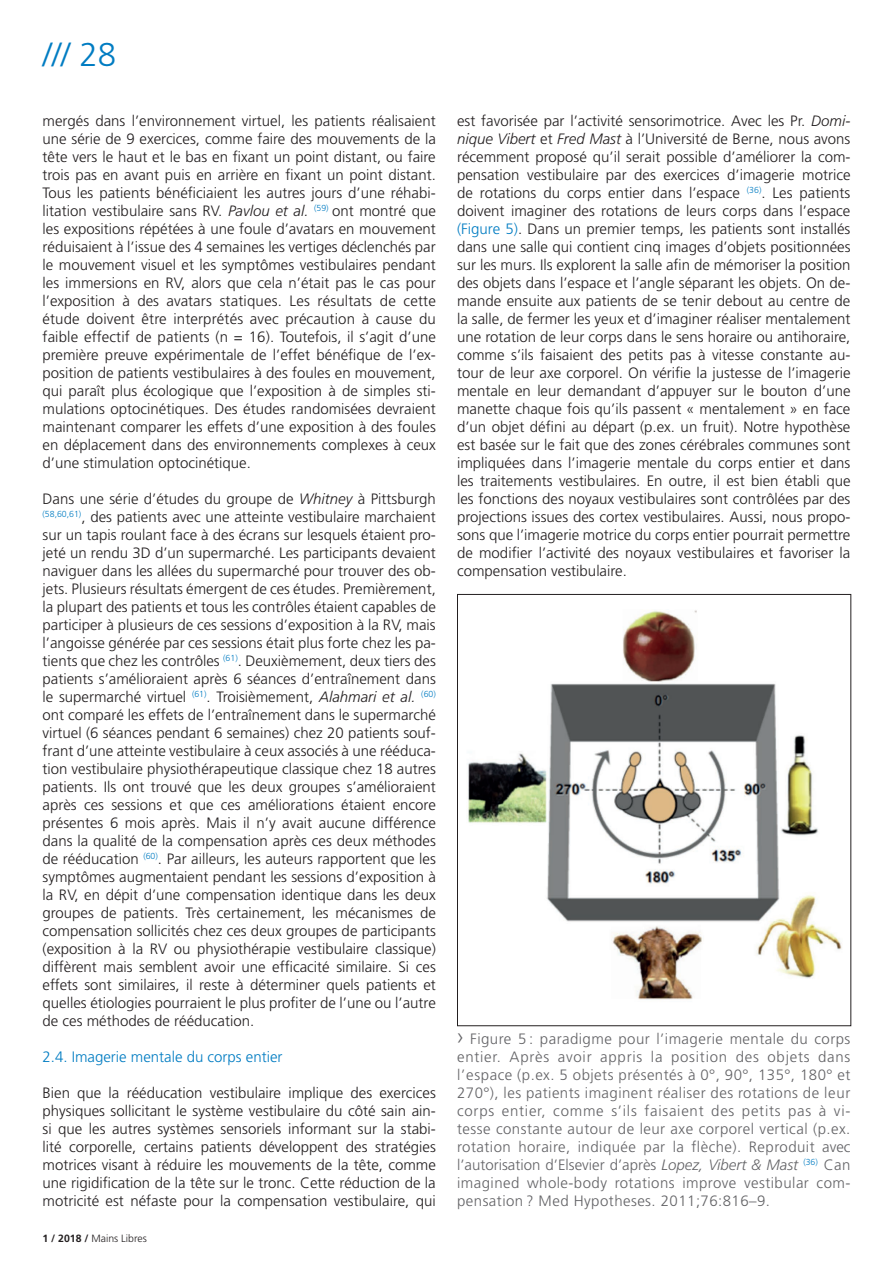
<style>
.page{position:relative;width:893px;height:1263px;background:#fff}
.page>*{position:absolute;margin:0;border:0;box-sizing:border-box;transform-origin:0 0}
.t1{font:300 33px "Frutiger";color:#007cc2}
.t2{font:300 15.15px "Frutiger";color:#007cc2}
.t3{font:300 15px/18px "Frutiger";color:#231f20;text-align:justify}
.t4{font:300 15px/18px "Frutiger";letter-spacing:.03em;color:#636366;text-align:justify}
.t5{font:300 10.5px "Frutiger";color:#231f20}
.s1{font-style:italic}
.s2{font-weight:700}
.s3{color:#007cc2}
.s4{font-size:22.5px}
</style>
<div class="page">
<img style="left:468px;top:610px;width:374px;height:390px">
<h1 class="t1" style="left:43px;top:36px;width:75px">/// 28</h1>
<p class="t3" style="left:43px;top:112px;width:395px">mergés dans l’environnement virtuel, les patients réalisaient une série de 9 exercices, comme faire des mouvements de la tête vers le haut et le bas en fixant un point distant, ou faire trois pas en avant puis en arrière en fixant un point distant.<br>Tous les patients bénéficiaient les autres jours d’une réhabi&shy;litation vestibulaire sans RV. <span class="s1">Pavlou et al.</span> <sup>(59)</sup> ont montré que les expositions répétées à une foule d’avatars en mouvement réduisaient à l’issue des 4 semaines les vertiges déclenchés par le mouvement visuel et les symptômes vestibulaires pendant les immersions en RV, alors que cela n’était pas le cas pour l’exposition à des avatars statiques. Les résultats de cette étude doivent être interprétés avec précaution à cause du faible effectif de patients (n = 16). Toutefois, il s’agit d’une première preuve expérimentale de l’effet bénéfique de l’ex&shy;position de patients vestibulaires à des foules en mouvement, qui paraît plus écologique que l’exposition à de simples sti&shy;mulations optocinétiques. Des études randomisées devraient maintenant comparer les effets d’une exposition à des foules en déplacement dans des environnements complexes à ceux d’une stimulation optocinétique.</p>
<p class="t3" style="left:43px;top:490px;width:395px">Dans une série d’études du groupe de <span class="s1">Whitney</span> à Pittsburgh <sup>(58,60,61)</sup>, des patients avec une atteinte vestibulaire marchaient sur un tapis roulant face à des écrans sur lesquels étaient pro&shy;jeté un rendu 3D d’un supermarché. Les participants devaient naviguer dans les allées du supermarché pour trouver des ob&shy;jets. Plusieurs résultats émergent de ces études. Premièrement, la plupart des patients et tous les contrôles étaient capables de participer à plusieurs de ces sessions d’exposition à la RV, mais l’angoisse générée par ces sessions était plus forte chez les pa&shy;tients que chez les contrôles <sup>(61)</sup>. Deuxièmement, deux tiers des patients s’amélioraient après 6 séances d’entraînement dans le supermarché virtuel <sup>(61)</sup>. Troisièmement, <span class="s1">Alahmari et al.</span> <sup>(60) </sup>ont comparé les effets de l’entraînement dans le supermarché virtuel (6 séances pendant 6 semaines) chez 20 patients souf&shy;frant d’une atteinte vestibulaire à ceux associés à une rééduca&shy;tion vestibulaire physiothérapeutique classique chez 18 autres patients. Ils ont trouvé que les deux groupes s’amélioraient après ces sessions et que ces améliorations étaient encore présentes 6 mois après. Mais il n’y avait aucune différence dans la qualité de la compensation après ces deux méthodes de rééducation <sup>(60)</sup>. Par ailleurs, les auteurs rapportent que les symptômes augmentaient pendant les sessions d’exposition à la RV, en dépit d’une compensation identique dans les deux groupes de patients. Très certainement, les mécanismes de compensation sollicités chez ces deux groupes de participants (exposition à la RV ou physiothérapie vestibulaire classique) diffèrent mais semblent avoir une efficacité similaire. Si ces effets sont similaires, il reste à déterminer quels patients et quelles étiologies pourraient le plus profiter de l’une ou l’autre de ces méthodes de rééducation.</p>
<p class="t2" style="left:43px;top:1048px;width:242px">2.4. Imagerie mentale du corps entier</p>
<p class="t3" style="left:43px;top:1084px;width:395px">Bien que la rééducation vestibulaire implique des exercices physiques sollicitant le système vestibulaire du côté sain ain&shy;si que les autres systèmes sensoriels informant sur la stabi&shy;lité corporelle, certains patients développent des stratégies motrices visant à réduire les mouvements de la tête, comme une rigidification de la tête sur le tronc. Cette réduction de la motricité est néfaste pour la compensation vestibulaire, qui</p>
<p class="t5" style="left:43px;top:1232px;width:106px"><span class="s2">1 / 2018 /</span> Mains Libres</p>
<p class="t3" style="left:457px;top:112px;width:395px">est favorisée par l’activité sensorimotrice. Avec les Pr. <span class="s1">Domi&shy;nique Vibert</span> et <span class="s1">Fred Mast</span> à l’Université de Berne, nous avons récemment proposé qu’il serait possible d’améliorer la com&shy;pensation vestibulaire par des exercices d’imagerie motrice de rotations du corps entier dans l’espace <sup>(36)</sup>. Les patients doivent imaginer des rotations de leurs corps dans l’espace <span class="s3">(Figure 5)</span>. Dans un premier temps, les patients sont installés dans une salle qui contient cinq images d’objets positionnées sur les murs. Ils explorent la salle afin de mémoriser la position des objets dans l’espace et l’angle séparant les objets. On de&shy;mande ensuite aux patients de se tenir debout au centre de la salle, de fermer les yeux et d’imaginer réaliser mentalement une rotation de leur corps dans le sens horaire ou antihoraire, comme s’ils faisaient des petits pas à vitesse constante au&shy;tour de leur axe corporel. On vérifie la justesse de l’imagerie mentale en leur demandant d’appuyer sur le bouton d’une manette chaque fois qu’ils passent « mentalement » en face d’un objet défini au départ (p.ex. un fruit). Notre hypothèse est basée sur le fait que des zones cérébrales communes sont impliquées dans l’imagerie mentale du corps entier et dans les traitements vestibulaires. En outre, il est bien établi que les fonctions des noyaux vestibulaires sont contrôlées par des projections issues des cortex vestibulaires. Aussi, nous propo&shy;sons que l’imagerie motrice du corps entier pourrait permettre de modifier l’activité des noyaux vestibulaires et favoriser la compensation vestibulaire.</p>
<p class="t4" style="left:457px;top:1030px;width:395px"><span class="s4">›</span> Figure 5 : paradigme pour l’imagerie mentale du corps entier. Après avoir appris la position des objets dans l’espace (p.ex. 5 objets présentés à 0°, 90°, 135°, 180° et 270°), les patients imaginent réaliser des rotations de leur corps entier, comme s’ils faisaient des petits pas à vi&shy;tesse constante autour de leur axe corporel vertical (p.ex. rotation horaire, indiquée par la flèche). Reproduit avec l’autorisation d’Elsevier d’après <span class="s1">Lopez, Vibert &amp; Mast</span> <sup>(36)</sup> Can imagined whole-body rotations improve vestibular com&shy;pensation ? Med Hypotheses. 2011;76:816–9.</p>
</div>
